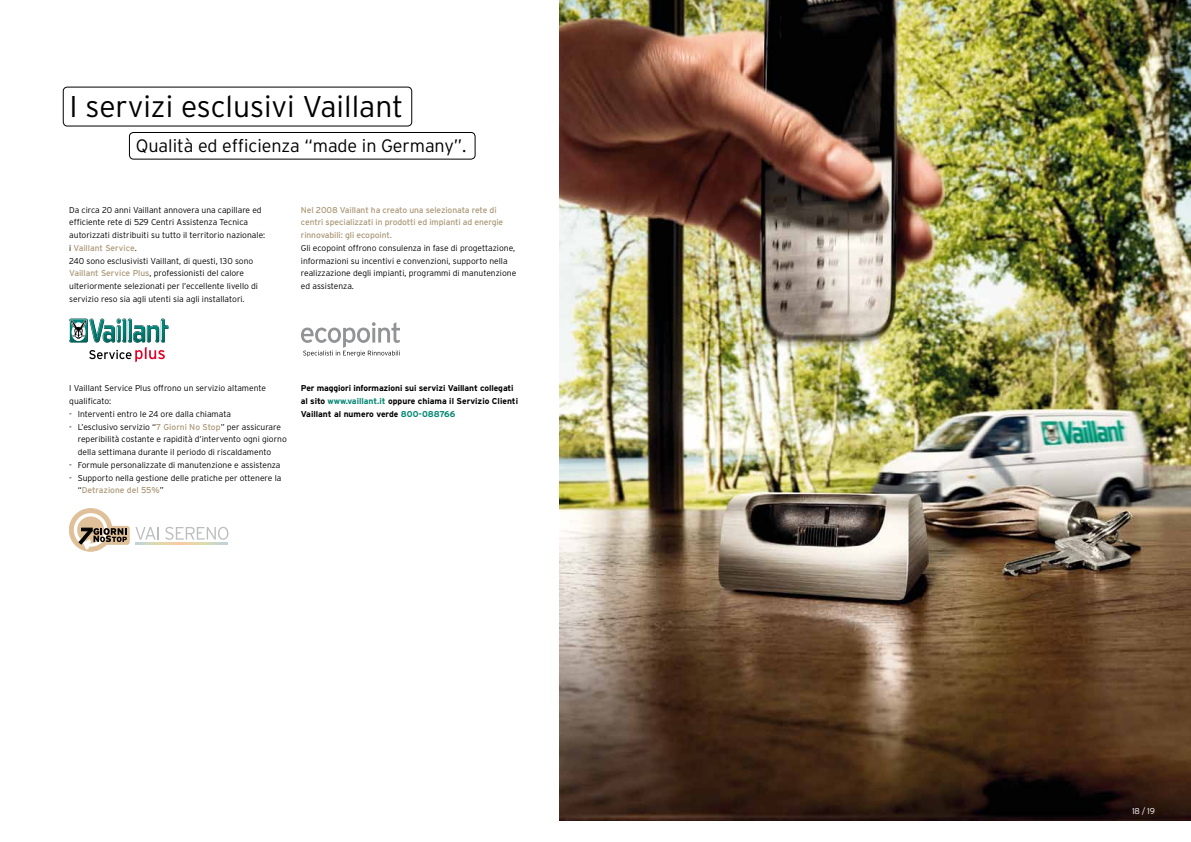
<style>
.page{position:relative;width:1191px;height:842px;background:#fff}
.page>*{position:absolute;margin:0;border:0;box-sizing:border-box;transform-origin:0 0}
.t1{font:300 30px "Interstate";color:#000}
.t2{font:300 18px "Interstate";letter-spacing:-.005em;color:#000}
.t3{font:300 8.5px/12.8px "Interstate OT";color:#000}
.t4{font:700 8.5px/12.8px "Interstate OT";letter-spacing:-.01em;color:#000}
.t5{font:8.5px/12.8px "Interstate OT";letter-spacing:-.01em;color:#aa9776}
.t6{font:300 8.5px "Interstate";color:#fff}
.s1{font-weight:400;color:#aa9776}
.s2{color:#008671}
</style>
<div class="page">
<img style="left:559px;top:0;width:632px;height:821px">
<div style="left:129px;top:132px;width:346px;height:27px;border:1px solid #000;border-radius:4px"></div>
<div style="left:63px;top:87px;width:349px;height:39px;border:1px solid #000;border-radius:4px"></div>
<svg style="left:301px;top:322px;width:99px;height:35px"></svg>
<svg style="left:69px;top:319px;width:19px;height:24px"></svg>
<svg style="left:70px;top:319px;width:98px;height:43px"></svg>
<svg style="left:69px;top:509px;width:60px;height:42px"></svg>
<svg style="left:135px;top:527px;width:94px;height:17px"></svg>
<h1 class="t1" style="left:70px;top:90px;width:335px">I servizi esclusivi Vaillant</h1>
<h2 class="t2" style="left:136px;top:136px;width:332px">Qualità ed efficienza “made in Germany”.</h2>
<p class="t3" style="left:69px;top:203px;width:197px">Da circa 20 anni Vaillant annovera una capillare ed efficiente rete di 529 Centri Assistenza Tecnica autorizzati distribuiti su tutto il territorio nazionale: i <span class="s1">Vaillant Service</span>.<br>240 sono esclusivisti Vaillant, di questi, 130 sono <span class="s1">Vaillant Service Plus</span>, professionisti del calore ulteriormente selezionati per l’eccellente livello di servizio reso sia agli utenti sia agli installatori.</p>
<p class="t5" style="left:301px;top:203px;width:204px">Nel 2008 Vaillant ha creato una selezionata rete di centri specializzati in prodotti ed impianti ad energie rinnovabili: gli ecopoint.</p>
<p class="t3" style="left:301px;top:241px;width:217px">Gli ecopoint offrono consulenza in fase di progettazione, informazioni su incentivi e convenzioni, supporto nella realizzazione degli impianti, programmi di manutenzione ed assistenza.</p>
<p class="t3" style="left:69px;top:382px;width:198px">I Vaillant Service Plus offrono un servizio altamente qualificato:</p>
<p class="t3" style="left:69px;top:407px;width:163px">- Interventi entro le 24 ore dalla chiamata</p>
<p class="t3" style="left:78px;top:420px;width:211px;text-indent:-8px">- L’esclusivo servizio “<span class="s1">7 Giorni No Stop</span>” per assicurare reperibilità costante e rapidità d’intervento ogni giorno della settimana durante il periodo di riscaldamento</p>
<p class="t3" style="left:69px;top:458px;width:213px">- Formule personalizzate di manutenzione e assistenza</p>
<p class="t3" style="left:78px;top:471px;width:205px;text-indent:-8px">- Supporto nella gestione delle pratiche per ottenere la “<span class="s1">Detrazione del 55%</span>”</p>
<p class="t4" style="left:301px;top:382px;width:219px">Per maggiori informazioni sui servizi Vaillant collegati al sito <span class="s2">www.vaillant.it</span> oppure chiama il Servizio Clienti<br>Vaillant al numero verde <span class="s2">800-088766</span></p>
<p class="t6" style="left:1132px;top:806px;width:24px">18 / 19</p>
</div>
